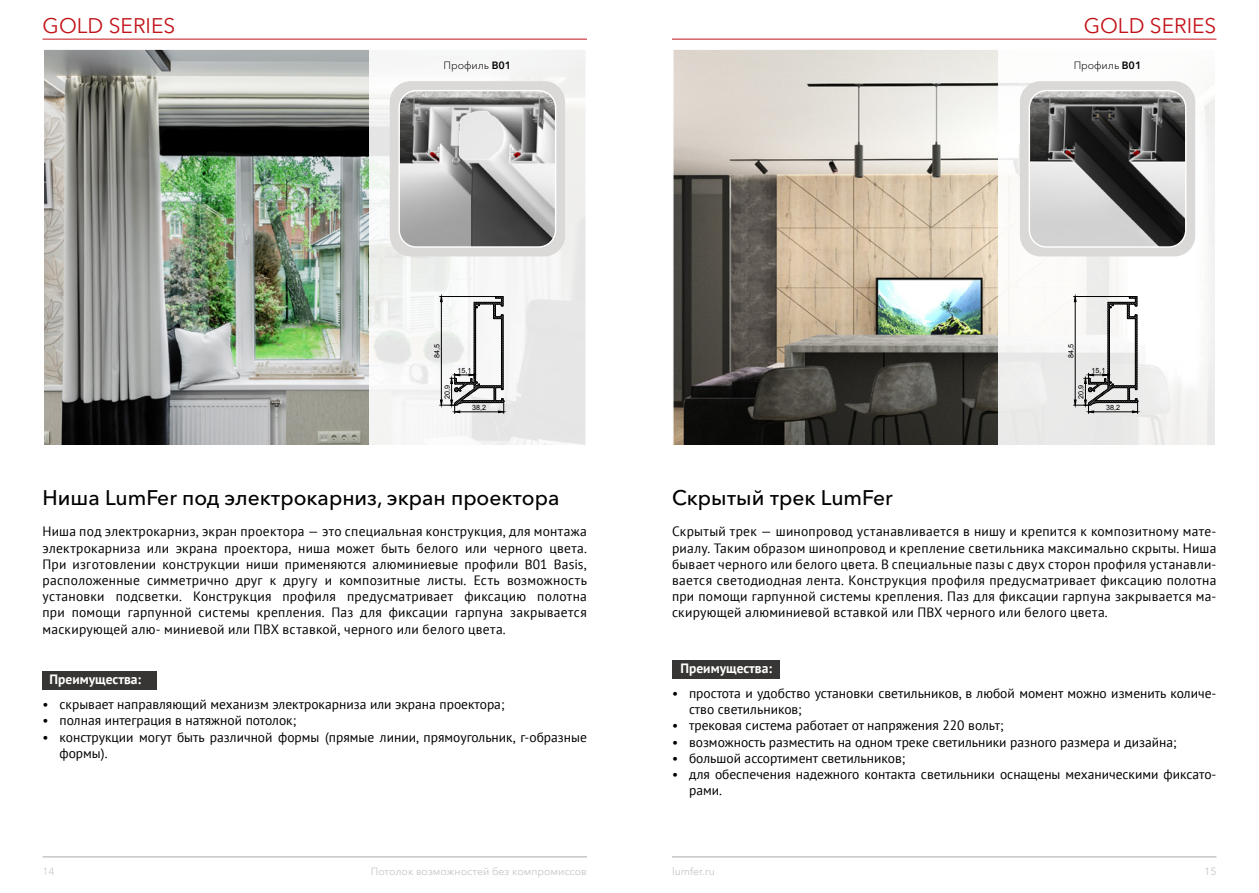
<style>
.page{position:relative;width:1259px;height:893px;background:#fff}
.page>*{position:absolute;margin:0;border:0;box-sizing:border-box;transform-origin:0 0}
.t1{font:500 21px "Avenir Next Cyr";color:#000}
.t2{font:21px "Avenir Next Cyr";color:#c21319}
.t3{font:13.5px/16.2px "PT Sans";color:#000}
.t4{font:700 13.5px "PT Sans";color:#fff}
.t5{font:10.5px "Avenir Next Cyr";color:#c6c6c6}
.t6{font:300 10.5px "Avenir Next Cyr";color:#000}
.t7{font:300 10.5px "Avenir Next Cyr";color:#c6c6c6}
.t8{font:7.2px "Arial";color:#000}
.s1{font-weight:600}
</style>
<div class="page">
<hr style="left:43px;top:856px;width:544px;height:2px;background:#c6c6c6">
<hr style="left:672px;top:856px;width:544px;height:2px;background:#c6c6c6">
<hr style="left:43px;top:39px;width:544px;height:1px;background:#c21319">
<hr style="left:672px;top:39px;width:544px;height:1px;background:#c21319">
<div style="left:43px;top:671px;width:114px;height:19px;background:#373634"></div>
<img style="left:46px;top:51px;width:323px;height:392px">
<svg style="left:369px;top:50px;width:217px;height:395px;fill:#f2f2f1"></svg>
<svg style="left:429px;top:291px;width:84px;height:126px"></svg>
<div style="left:390px;top:81px;width:175px;height:175px;background:#dbd9d7;border-radius:21px"></div>
<img style="left:400px;top:92px;width:155px;height:154px">
<div style="left:398px;top:90px;width:158px;height:158px;border:1px solid #fff;border-radius:17px"></div>
<div style="left:672px;top:660px;width:107px;height:18px;background:#373634"></div>
<img style="left:675px;top:51px;width:323px;height:392px">
<svg style="left:998px;top:83px;width:217px;height:362px"></svg>
<svg style="left:1064px;top:294px;width:85px;height:124px"></svg>
<div style="left:1020px;top:81px;width:175px;height:175px;background:#dbd9d7;border-radius:21px"></div>
<img style="left:1030px;top:92px;width:155px;height:154px">
<div style="left:1028px;top:90px;width:158px;height:158px;border:1px solid #fff;border-radius:17px"></div>
<h1 class="t2" style="left:43px;top:13px;width:134px">GOLD SERIES</h1>
<h1 class="t2" style="left:1083px;top:13px;width:134px">GOLD SERIES</h1>
<p class="t6" style="left:443px;top:59px;width:69px">Профиль <span class="s1">B01</span></p>
<p class="t6" style="left:1073px;top:59px;width:69px">Профиль <span class="s1">B01</span></p>
<p class="t8" style="left:432px;top:358px;width:15px;rotate:-90deg">84,5</p>
<p class="t8" style="left:1066px;top:358px;width:15px;rotate:-90deg">84,5</p>
<p class="t8" style="left:458px;top:366px;width:15px">15,1</p>
<p class="t8" style="left:1091px;top:366px;width:15px">15,1</p>
<p class="t8" style="left:442px;top:399px;width:15px;rotate:-90deg">20,9</p>
<p class="t8" style="left:1076px;top:399px;width:15px;rotate:-90deg">20,9</p>
<p class="t8" style="left:472px;top:403px;width:15px">38,2</p>
<p class="t8" style="left:1106px;top:403px;width:15px">38,2</p>
<h1 class="t1" style="left:43px;top:485px;width:518px">Ниша LumFer под электрокарниз, экран проектора</h1>
<p class="t3" style="left:43px;top:523px;width:546px;text-align:justify">Ниша под электрокарниз, экран проектора — это специальная конструкция, для монтажа электрокарниза или экрана проектора, ниша может быть белого или черного цвета.<br>При изготовлении конструкции ниши применяются алюминиевые профили B01 Basis, расположенные симметрично друг к другу и композитные листы. Есть возможность установки подсветки. Конструкция профиля предусматривает фиксацию полотна при помощи гарпунной системы крепления. Паз для фиксации гарпуна закрывается маскирующей алю- миниевой или ПВХ вставкой, черного или белого цвета.</p>
<h1 class="t1" style="left:672px;top:485px;width:222px">Скрытый трек LumFer</h1>
<p class="t3" style="left:672px;top:523px;width:546px;text-align:justify">Скрытый трек — шинопровод устанавливается в нишу и крепится к композитному мате&shy;риалу. Таким образом шинопровод и крепление светильника максимально скрыты. Ниша бывает черного или белого цвета. В специальные пазы с двух сторон профиля устанавли&shy;вается светодиодная лента. Конструкция профиля предусматривает фиксацию полотна при помощи гарпунной системы крепления. Паз для фиксации гарпуна закрывается ма&shy;скирующей алюминиевой вставкой или ПВХ черного или белого цвета.</p>
<p class="t4" style="left:50px;top:671px;width:93px">Преимущества:</p>
<p class="t3" style="left:43px;top:696px;width:463px">• скрывает направляющий механизм электрокарниза или экрана проектора;</p>
<p class="t3" style="left:43px;top:712px;width:255px">• полная интеграция в натяжной потолок;</p>
<p class="t3" style="left:60px;top:728px;width:529px;text-indent:-17px">• конструкции могут быть различной формы (прямые линии, прямоугольник, г-образные формы).</p>
<p class="t4" style="left:680px;top:659px;width:93px">Преимущества:</p>
<p class="t3" style="left:689px;top:685px;width:529px;text-indent:-17px">• простота и удобство установки светильников, в любой момент можно изменить количе&shy;ство светильников;</p>
<p class="t3" style="left:672px;top:717px;width:333px">• трековая система работает от напряжения 220 вольт;</p>
<p class="t3" style="left:672px;top:733px;width:506px">• возможность разместить на одном треке светильники разного размера и дизайна;</p>
<p class="t3" style="left:672px;top:750px;width:235px">• большой ассортимент светильников;</p>
<p class="t3" style="left:689px;top:766px;width:529px;text-indent:-17px">• для обеспечения надежного контакта светильники оснащены механическими фиксато&shy;рами.</p>
<p class="t7" style="left:43px;top:865px;width:14px">14</p>
<p class="t5" style="left:371px;top:865px;width:218px">Потолок возможностей без компромиссов</p>
<p class="t5" style="left:672px;top:865px;width:45px">lumfer.ru</p>
<p class="t5" style="left:1204px;top:865px;width:14px">15</p>
</div>
